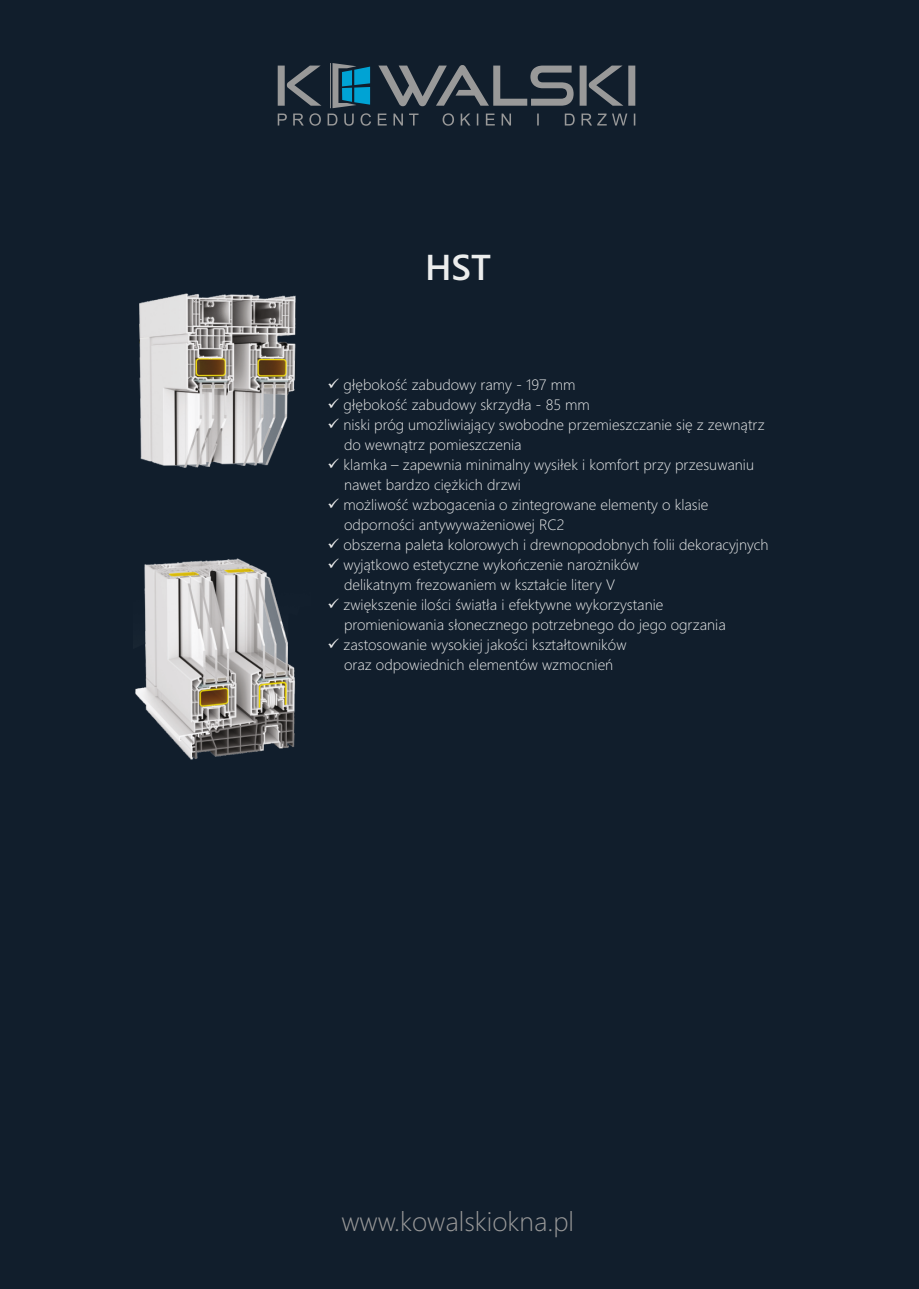
<style>
.page{position:relative;width:919px;height:1289px;background:#fff}
.page>*{position:absolute;margin:0;border:0;box-sizing:border-box;transform-origin:0 0}
.t1{font:600 36px "Segoe UI";color:#eceded}
.t2{font:300 27px "Segoe UI";color:#999}
.t3{font:300 15px/20px "Segoe UI";color:#eceded}
</style>
<div class="page">
<div style="left:0;top:0;width:918px;height:1288px;background:#111e2c"></div>
<svg style="left:278px;top:63px;width:357px;height:63px"></svg>
<img style="left:135px;top:293px;width:161px;height:467px">
<h1 class="t1" style="left:425px;top:254px;width:67px">HST</h1>
<p class="t3" style="left:327px;top:376px;width:249px">✓ głębokość zabudowy ramy - 197 mm</p>
<p class="t3" style="left:327px;top:396px;width:264px">✓ głębokość zabudowy skrzydła - 85 mm</p>
<p class="t3" style="left:344px;top:416px;width:422px;text-indent:-16px">✓ niski próg umożliwiający swobodne przemieszczanie się z zewnątrz do wewnątrz pomieszczenia</p>
<p class="t3" style="left:344px;top:456px;width:411px;text-indent:-16px">✓ klamka – zapewnia minimalny wysiłek i komfort przy przesuwaniu nawet bardzo ciężkich drzwi</p>
<p class="t3" style="left:344px;top:496px;width:366px;text-indent:-16px">✓ możliwość wzbogacenia o zintegrowane elementy o klasie odporności antywyważeniowej RC2</p>
<p class="t3" style="left:327px;top:536px;width:442px">✓ obszerna paleta kolorowych i drewnopodobnych folii dekoracyjnych</p>
<p class="t3" style="left:327px;top:556px;width:313px;text-align:center">✓ wyjątkowo estetyczne wykończenie narożników delikatnym frezowaniem w kształcie litery V</p>
<p class="t3" style="left:344px;top:596px;width:383px;text-indent:-16px">✓ zwiększenie ilości światła i efektywne wykorzystanie promieniowania słonecznego potrzebnego do jego ogrzania</p>
<p class="t3" style="left:327px;top:636px;width:300px;text-align:center">✓ zastosowanie wysokiej jakości kształtowników oraz odpowiednich elementów wzmocnień</p>
<h2 class="t2" style="left:341px;top:1211px;width:234px">www.kowalskiokna.pl</h2>
</div>
